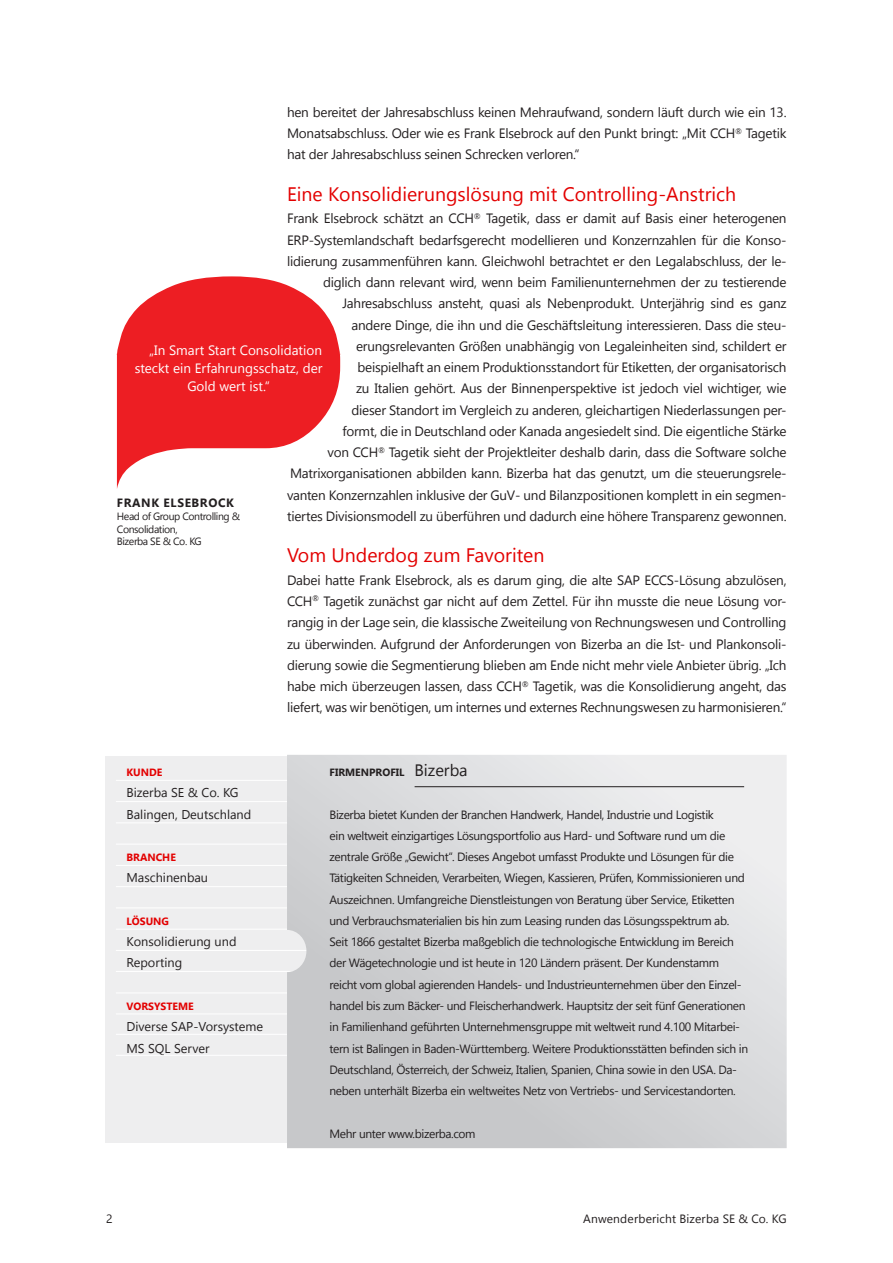
<style>
.page{position:relative;width:893px;height:1263px;background:#fff}
.page>*{position:absolute;margin:0;border:0;box-sizing:border-box;transform-origin:0 0}
.Fließtext{font:19.5px "Gadugi";color:#e30000}
.Fließtext-2{font:13.5px/21.3px "Gadugi";letter-spacing:-.015em;color:#231f20;text-align:justify}
.Zitat{font:13.5px "Gadugi";color:#fff}
.t1{font:12.75px/21.3px "Gadugi";color:#231f20}
.Anwenderbericht{font:12px/21.3px "Gadugi";letter-spacing:-.03em;color:#231f20}
.Anwenderbericht-2{font:12px "Gadugi";letter-spacing:.015em;color:#231f20}
.ZITATGEBER{font:700 12px "Gadugi";letter-spacing:.05em;color:#231f20}
.ZITATGEBER-2{font:10.5px/12.6px "Gadugi";letter-spacing:-.04em;color:#231f20}
.Kunde{font:700 10.5px "Gadugi";color:#e30000}
.t2{font:700 10.5px "Gadugi";color:#231f20}
.s1{font-weight:400;font-size:16.5px}
</style>
<div class="page">
<div style="left:105px;top:757px;width:227px;height:386px;background:#eeeeef"></div>
<hr style="left:116px;top:780px;width:208px;height:1px;background:#fff">
<hr style="left:116px;top:801px;width:208px;height:1px;background:#fff">
<hr style="left:116px;top:822px;width:208px;height:1px;background:#fff">
<hr style="left:116px;top:844px;width:208px;height:1px;background:#fff">
<hr style="left:116px;top:865px;width:208px;height:1px;background:#fff">
<hr style="left:116px;top:886px;width:208px;height:1px;background:#fff">
<hr style="left:116px;top:907px;width:208px;height:1px;background:#fff">
<hr style="left:116px;top:929px;width:208px;height:1px;background:#fff">
<hr style="left:116px;top:950px;width:208px;height:1px;background:#fff">
<hr style="left:116px;top:992px;width:208px;height:1px;background:#fff">
<hr style="left:116px;top:1034px;width:208px;height:1px;background:#fff">
<hr style="left:116px;top:971px;width:208px;height:1px;background:#fff">
<hr style="left:116px;top:1013px;width:208px;height:1px;background:#fff">
<hr style="left:116px;top:1055px;width:208px;height:1px;background:#fff">
<svg style="left:287px;top:755px;width:500px;height:393px;background:#d6d7d9"></svg>
<hr style="left:415px;top:786px;width:329px;height:1px;background:#231f20">
<svg style="left:117px;top:276px;width:223px;height:213px;fill:#ed1e23"></svg>
<p class="Fließtext-2" style="left:287px;top:101px;width:501px">hen bereitet der Jahresabschluss keinen Mehraufwand, sondern läuft durch wie ein 13.<br>Monatsabschluss. Oder wie es Frank Elsebrock auf den Punkt bringt: „Mit CCH<sup>®</sup> Tagetik hat der Jahresabschluss seinen Schrecken verloren.“</p>
<p class="Fließtext" style="left:287px;top:182px;width:451px">Eine Konsolidierungslösung mit Controlling-Anstrich</p>
<p class="Fließtext-2" style="left:287px;top:208px;width:501px;text-align:right">Frank Elsebrock schätzt an CCH<sup>®</sup> Tagetik, dass er damit auf Basis einer heterogenen ERP-Systemlandschaft bedarfsgerecht modellieren und Konzernzahlen für die Konso&shy;lidierung zusammenführen kann. Gleichwohl betrachtet er den Legalabschluss, der le&shy;diglich dann relevant wird, wenn beim Familienunternehmen der zu testierende Jahresabschluss ansteht, quasi als Nebenprodukt. Unterjährig sind es ganz<br>andere Dinge, die ihn und die Geschäftsleitung interessieren. Dass die steu&shy;erungsrelevanten Größen unabhängig von Legaleinheiten sind, schildert er beispielhaft an einem Produktionsstandort für Etiketten, der organisatorisch<br>zu Italien gehört. Aus der Binnenperspektive ist jedoch viel wichtiger, wie<br>dieser Standort im Vergleich zu anderen, gleichartigen Niederlassungen per-<br>formt, die in Deutschland oder Kanada angesiedelt sind. Die eigentliche Stärke<br>von CCH<sup>®</sup> Tagetik sieht der Projektleiter deshalb darin, dass die Software solche Matrixorganisationen abbilden kann. Bizerba hat das genutzt, um die steuerungsrele&shy;vanten Konzernzahlen inklusive der GuV- und Bilanzpositionen komplett in ein segmen&shy;tiertes Divisionsmodell zu überführen und dadurch eine höhere Transparenz gewonnen.</p>
<p class="Fließtext" style="left:287px;top:544px;width:259px">Vom Underdog zum Favoriten</p>
<p class="Fließtext-2" style="left:287px;top:569px;width:501px">Dabei hatte Frank Elsebrock, als es darum ging, die alte SAP ECCS-Lösung abzulösen, CCH<sup>®</sup> Tagetik zunächst gar nicht auf dem Zettel. Für ihn musste die neue Lösung vor&shy;rangig in der Lage sein, die klassische Zweiteilung von Rechnungswesen und Controlling zu überwinden. Aufgrund der Anforderungen von Bizerba an die Ist- und Plankonsoli&shy;dierung sowie die Segmentierung blieben am Ende nicht mehr viele Anbieter übrig. „Ich habe mich überzeugen lassen, dass CCH<sup>®</sup> Tagetik, was die Konsolidierung angeht, das liefert, was wir benötigen, um internes und externes Rechnungswesen zu harmonisieren.“</p>
<p class="Zitat" style="left:149px;top:342px;width:174px">„In Smart Start Consolidation</p>
<p class="Zitat" style="left:135px;top:360px;width:189px">steckt ein Erfahrungsschatz, der</p>
<p class="Zitat" style="left:187px;top:378px;width:84px">Gold wert ist.“</p>
<p class="ZITATGEBER" style="left:117px;top:496px;width:119px">FRANK ELSEBROCK</p>
<p class="ZITATGEBER-2" style="left:117px;top:510px;width:125px">Head of Group Controlling &amp;<br>Consolidation,<br>Bizerba SE &amp; Co. KG</p>
<p class="Kunde" style="left:126px;top:766px;width:38px">KUNDE</p>
<p class="t1" style="left:126px;top:782px;width:114px">Bizerba SE &amp; Co. KG</p>
<p class="t1" style="left:126px;top:803px;width:126px">Balingen, Deutschland</p>
<p class="Kunde" style="left:126px;top:851px;width:51px">BRANCHE</p>
<p class="t1" style="left:126px;top:867px;width:83px">Maschinenbau</p>
<p class="Kunde" style="left:126px;top:915px;width:44px">LÖSUNG</p>
<p class="t1" style="left:126px;top:931px;width:112px">Konsolidierung und<br>Reporting</p>
<p class="Kunde" style="left:126px;top:1000px;width:69px">VORSYSTEME</p>
<p class="t1" style="left:126px;top:1016px;width:138px">Diverse SAP-Vorsysteme</p>
<p class="t1" style="left:126px;top:1037px;width:85px">MS SQL Server</p>
<p class="Anwenderbericht" style="left:106px;top:1207px;width:8px">2</p>
<p class="t2" style="left:330px;top:766px;width:140px">FIRMENPROFIL <span class="s1">Bizerba</span></p>
<p class="Anwenderbericht" style="left:330px;top:804px;width:417px">Bizerba bietet Kunden der Branchen Handwerk, Handel, Industrie und Logistik<br>ein weltweit einzigartiges Lösungsportfolio aus Hard- und Software rund um die zentrale Größe „Gewicht“. Dieses Angebot umfasst Produkte und Lösungen für die Tätigkeiten Schneiden, Verarbeiten, Wiegen, Kassieren, Prüfen, Kommissionieren und Auszeichnen. Umfangreiche Dienstleistungen von Beratung über Service, Etiketten und Verbrauchsmaterialien bis hin zum Leasing runden das Lösungsspektrum ab.</p>
<p class="Anwenderbericht" style="left:330px;top:931px;width:420px">Seit 1866 gestaltet Bizerba maßgeblich die technologische Entwicklung im Bereich der Wägetechnologie und ist heute in 120 Ländern präsent. Der Kundenstamm reicht vom global agierenden Handels- und Industrieunternehmen über den Einzel&shy;handel bis zum Bäcker- und Fleischerhandwerk. Hauptsitz der seit fünf Generationen in Familienhand geführten Unternehmensgruppe mit weltweit rund 4.100 Mitarbei&shy;tern ist Balingen in Baden-Württemberg. Weitere Produktionsstätten befinden sich in Deutschland, Österreich, der Schweiz, Italien, Spanien, China sowie in den USA. Da&shy;neben unterhält Bizerba ein weltweites Netz von Vertriebs- und Servicestandorten.</p>
<p class="Anwenderbericht" style="left:330px;top:1122px;width:147px">Mehr unter www.bizerba.com</p>
<p class="Anwenderbericht-2" style="left:583px;top:1211px;width:205px">Anwenderbericht Bizerba SE &amp; Co. KG</p>
</div>
